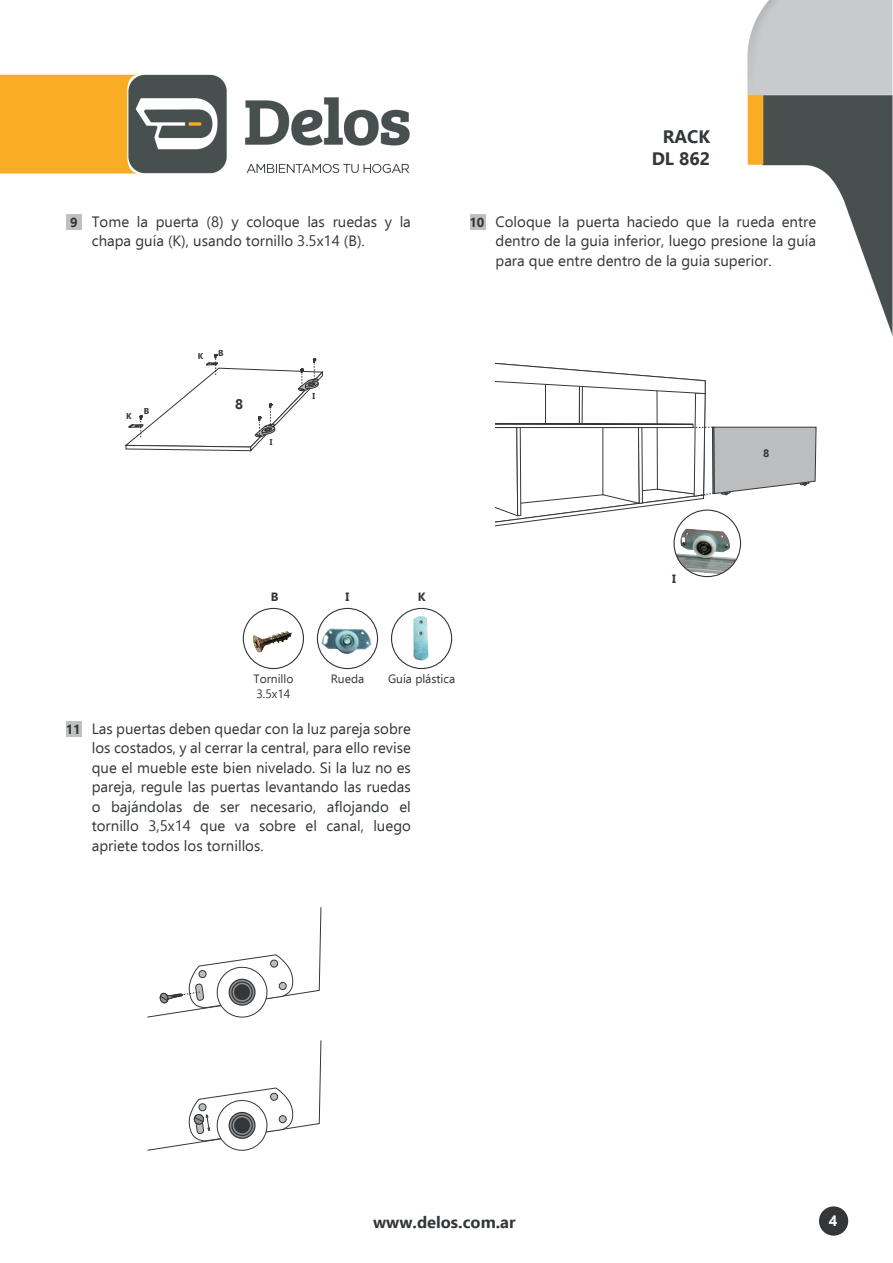
<style>
.page{position:relative;width:893px;height:1263px;background:#fff}
.page>*{position:absolute;margin:0;border:0;box-sizing:border-box;transform-origin:0 0}
.t1{font:700 18px/21.6px "Ebrima";color:#333739;text-align:right}
.t2{font:700 16.5px "Ebrima";color:#333739}
.t3{font:15px/19.5px "Ebrima";color:#333739;text-align:justify}
.t4{font:700 15px "Ebrima";color:#fff}
.t5{font:700 13.95px "Ebrima";color:#333739}
.t6{font:12px "Ebrima";color:#333739}
.t7{font:700 12px "Ebrima";color:#333739}
.t8{font:700 10.8px "Ebrima";color:#333739}
.t9{font:700 8.55px "Ebrima";color:#333739}
.s1{font-weight:700;font-size:13.05px}
</style>
<div class="page">
<img style="left:0;top:0;width:892px;height:334px">
<div style="left:819px;top:1206px;width:29px;height:30px;background:#333739;border-radius:50%"></div>
<div style="left:66px;top:214px;width:16px;height:15px;background:#bfc1c1"></div>
<div style="left:66px;top:721px;width:16px;height:15px;background:#bfc1c1"></div>
<div style="left:470px;top:214px;width:15px;height:15px;background:#bfc1c1"></div>
<div style="left:391px;top:608px;width:61px;height:61px;border:1px solid #333739;border-radius:50%"></div>
<div style="left:317px;top:608px;width:61px;height:61px;border:1px solid #333739;border-radius:50%"></div>
<img style="left:320px;top:625px;width:55px;height:32px">
<div style="left:243px;top:608px;width:61px;height:61px;border:1px solid #333739;border-radius:50%"></div>
<img style="left:243px;top:618px;width:55px;height:41px">
<svg style="left:674px;top:510px;width:66px;height:67px"></svg>
<img style="left:676px;top:531px;width:60px;height:43px">
<div style="left:673px;top:509px;width:68px;height:68px;border:1px solid #333739;border-radius:50%"></div>
<svg style="left:147px;top:907px;width:174px;height:110px"></svg>
<svg style="left:147px;top:1040px;width:174px;height:111px"></svg>
<svg style="left:495px;top:362px;width:321px;height:169px"></svg>
<img style="left:410px;top:611px;width:23px;height:50px">
<svg style="left:125px;top:354px;width:198px;height:98px"></svg>
<p class="t3" style="left:92px;top:211px;width:321px;text-indent:-22px"><span class="s1">9</span> Tome la puerta (8) y coloque las ruedas y la chapa guía (K), usando tornillo 3.5x14 (B).</p>
<p class="t9" style="left:126px;top:410px;width:7px">K</p>
<p class="t9" style="left:144px;top:404px;width:7px">B</p>
<p class="t9" style="left:198px;top:349px;width:7px">K</p>
<p class="t9" style="left:218px;top:346px;width:7px">B</p>
<p class="t5" style="left:235px;top:393px;width:10px">8</p>
<p class="t9" style="left:270px;top:436px;width:4px">I</p>
<p class="t9" style="left:312px;top:390px;width:4px">I</p>
<p class="t1" style="left:652px;top:125px;width:60px">RACK<br>DL 862</p>
<p class="t3" style="left:495px;top:211px;width:322px;text-indent:-26px"><span class="s1">10</span> Coloque la puerta haciedo que la rueda entre dentro de la guia inferior, luego presione la guía para que entre dentro de la guia superior.</p>
<p class="t8" style="left:763px;top:445px;width:8px">8</p>
<p class="t7" style="left:271px;top:588px;width:9px">B</p>
<p class="t7" style="left:346px;top:588px;width:5px">I</p>
<p class="t7" style="left:418px;top:588px;width:9px">K</p>
<p class="t6" style="left:253px;top:671px;width:42px">Tornillo</p>
<p class="t6" style="left:331px;top:671px;width:35px">Rueda</p>
<p class="t6" style="left:388px;top:671px;width:69px">Guía plástica</p>
<p class="t6" style="left:256px;top:685px;width:35px">3.5x14</p>
<p class="t3" style="left:92px;top:718px;width:321px;text-indent:-26px"><span class="s1">11</span> Las puertas deben quedar con la luz pareja sobre los costados, y al cerrar la central, para ello revise que el mueble este bien nivelado. Si la luz no es pareja, regule las puertas levantando las ruedas o bajándolas de ser necesario, aflojando el tornillo 3,5x14 que va sobre el canal, luego apriete todos los tornillos.</p>
<p class="t7" style="left:672px;top:569px;width:5px">I</p>
<p class="t2" style="left:373px;top:1210px;width:144px">www.delos.com.ar</p>
<p class="t4" style="left:829px;top:1210px;width:10px">4</p>
</div>
